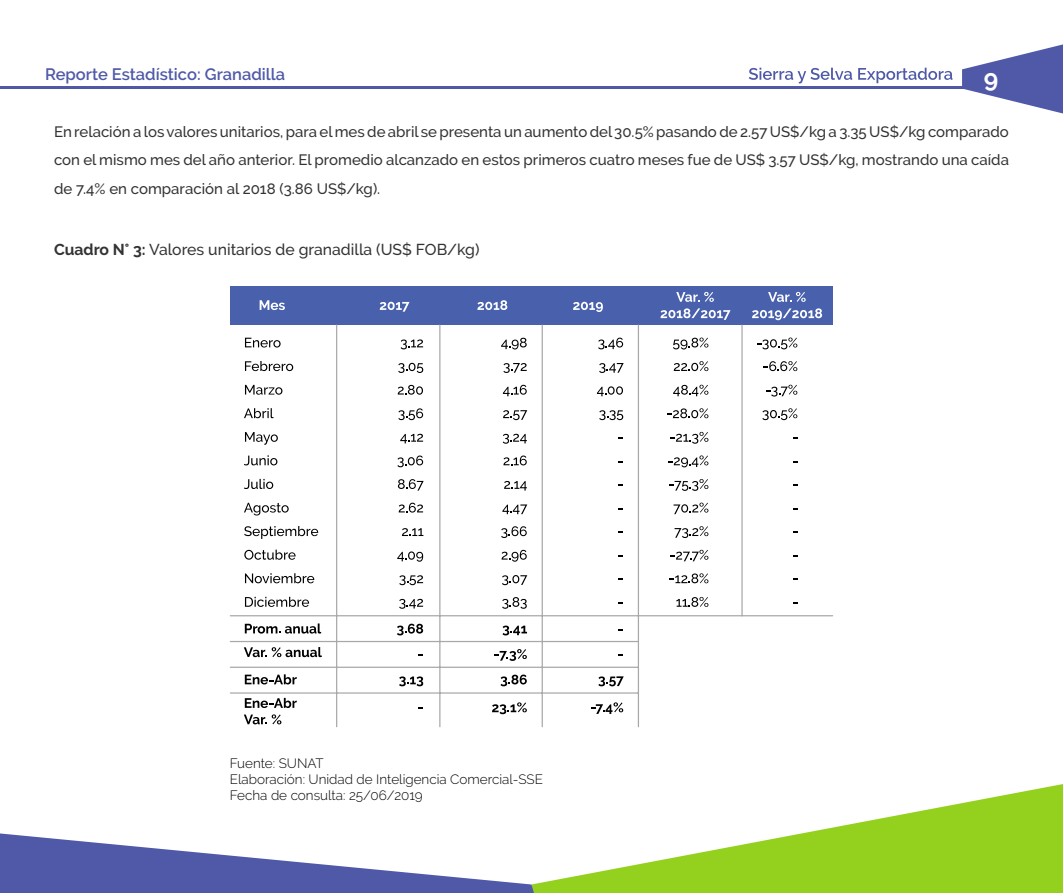
<style>
.page{position:relative;width:1063px;height:893px;background:#fff}
.page>*{position:absolute;margin:0;border:0;box-sizing:border-box;transform-origin:0 0}
.t1{font:700 24.6px "Raleway";color:#fff}
.t2{font:600 16.5px "Raleway";color:#4f59a8}
.t3{font:500 15.75px "Raleway";color:#333}
.t4{font:500 15px/28.5px "Raleway";color:#333;text-align:justify}
.t5{font:300 13.5px/16.2px "Raleway";color:#000}
.s1{font-weight:700}
</style>
<div class="page">
<hr style="left:0;top:87px;width:1012px;height:2px;background:#4f59a8">
<svg style="left:962px;top:44px;width:101px;height:69px"></svg>
<svg style="left:749px;top:68px;width:103px;height:15px"></svg>
<svg style="left:858px;top:68px;width:94px;height:15px"></svg>
<svg style="left:534px;top:784px;width:529px;height:109px;fill:#94d11f"></svg>
<svg style="left:0;top:833px;width:534px;height:60px"></svg>
<div style="left:230px;top:286px;width:603px;height:39px;background:#4961ad"></div>
<svg style="left:245px;top:338px;width:36px;height:9px"></svg>
<svg style="left:245px;top:361px;width:48px;height:10px"></svg>
<svg style="left:245px;top:385px;width:37px;height:10px"></svg>
<svg style="left:244px;top:408px;width:30px;height:10px"></svg>
<svg style="left:245px;top:432px;width:33px;height:13px"></svg>
<svg style="left:244px;top:455px;width:33px;height:10px"></svg>
<svg style="left:244px;top:479px;width:29px;height:10px"></svg>
<svg style="left:244px;top:503px;width:45px;height:12px"></svg>
<svg style="left:244px;top:526px;width:74px;height:13px"></svg>
<svg style="left:244px;top:550px;width:52px;height:10px"></svg>
<svg style="left:245px;top:573px;width:69px;height:10px"></svg>
<svg style="left:245px;top:597px;width:64px;height:10px"></svg>
<svg style="left:401px;top:339px;width:22px;height:10px"></svg>
<svg style="left:380px;top:302px;width:30px;height:10px"></svg>
<svg style="left:260px;top:300px;width:25px;height:10px"></svg>
<svg style="left:477px;top:300px;width:30px;height:10px"></svg>
<svg style="left:573px;top:302px;width:30px;height:10px"></svg>
<svg style="left:676px;top:292px;width:38px;height:10px"></svg>
<svg style="left:661px;top:308px;width:70px;height:12px"></svg>
<svg style="left:768px;top:292px;width:38px;height:10px"></svg>
<svg style="left:752px;top:308px;width:70px;height:12px"></svg>
<svg style="left:398px;top:363px;width:25px;height:10px"></svg>
<svg style="left:398px;top:385px;width:25px;height:10px"></svg>
<svg style="left:398px;top:408px;width:25px;height:12px"></svg>
<svg style="left:400px;top:434px;width:23px;height:9px"></svg>
<svg style="left:397px;top:455px;width:26px;height:12px"></svg>
<svg style="left:398px;top:479px;width:26px;height:12px"></svg>
<svg style="left:399px;top:503px;width:24px;height:10px"></svg>
<svg style="left:402px;top:528px;width:21px;height:8px"></svg>
<svg style="left:397px;top:551px;width:26px;height:11px"></svg>
<svg style="left:399px;top:575px;width:24px;height:10px"></svg>
<svg style="left:399px;top:599px;width:24px;height:10px"></svg>
<svg style="left:245px;top:623px;width:76px;height:11px"></svg>
<svg style="left:397px;top:624px;width:26px;height:11px"></svg>
<svg style="left:399px;top:676px;width:24px;height:10px"></svg>
<svg style="left:501px;top:338px;width:26px;height:11px"></svg>
<svg style="left:503px;top:363px;width:24px;height:10px"></svg>
<svg style="left:503px;top:385px;width:24px;height:11px"></svg>
<svg style="left:503px;top:410px;width:24px;height:10px"></svg>
<svg style="left:503px;top:434px;width:24px;height:10px"></svg>
<svg style="left:503px;top:455px;width:24px;height:10px"></svg>
<svg style="left:504px;top:481px;width:23px;height:10px"></svg>
<svg style="left:502px;top:504px;width:25px;height:10px"></svg>
<svg style="left:501px;top:526px;width:26px;height:12px"></svg>
<svg style="left:502px;top:550px;width:25px;height:12px"></svg>
<svg style="left:502px;top:575px;width:25px;height:10px"></svg>
<svg style="left:502px;top:597px;width:25px;height:12px"></svg>
<svg style="left:503px;top:626px;width:24px;height:9px"></svg>
<svg style="left:244px;top:647px;width:78px;height:10px"></svg>
<svg style="left:245px;top:674px;width:52px;height:10px"></svg>
<svg style="left:495px;top:649px;width:32px;height:12px"></svg>
<svg style="left:501px;top:675px;width:26px;height:11px"></svg>
<svg style="left:598px;top:676px;width:26px;height:10px"></svg>
<svg style="left:492px;top:702px;width:35px;height:12px"></svg>
<svg style="left:591px;top:702px;width:32px;height:12px"></svg>
<svg style="left:673px;top:338px;width:35px;height:11px"></svg>
<svg style="left:674px;top:361px;width:34px;height:10px"></svg>
<svg style="left:673px;top:385px;width:35px;height:11px"></svg>
<svg style="left:667px;top:408px;width:41px;height:10px"></svg>
<svg style="left:670px;top:432px;width:38px;height:12px"></svg>
<svg style="left:668px;top:455px;width:40px;height:12px"></svg>
<svg style="left:670px;top:479px;width:38px;height:12px"></svg>
<svg style="left:674px;top:503px;width:34px;height:11px"></svg>
<svg style="left:675px;top:526px;width:33px;height:12px"></svg>
<svg style="left:671px;top:550px;width:37px;height:11px"></svg>
<svg style="left:670px;top:573px;width:38px;height:10px"></svg>
<svg style="left:676px;top:597px;width:32px;height:10px"></svg>
<svg style="left:757px;top:338px;width:40px;height:11px"></svg>
<svg style="left:764px;top:361px;width:33px;height:10px"></svg>
<svg style="left:766px;top:385px;width:31px;height:12px"></svg>
<svg style="left:762px;top:408px;width:35px;height:12px"></svg>
<svg style="left:598px;top:338px;width:25px;height:11px"></svg>
<svg style="left:599px;top:363px;width:25px;height:10px"></svg>
<svg style="left:597px;top:386px;width:26px;height:10px"></svg>
<svg style="left:599px;top:410px;width:24px;height:10px"></svg>
<hr style="left:336px;top:325px;width:1px;height:402px;background:#a7a9a9">
<hr style="left:439px;top:325px;width:1px;height:402px;background:#a7a9a9">
<hr style="left:542px;top:325px;width:1px;height:402px;background:#a7a9a9">
<hr style="left:638px;top:325px;width:1px;height:402px;background:#a7a9a9">
<hr style="left:741px;top:325px;width:2px;height:291px;background:#a7a9a9">
<hr style="left:230px;top:615px;width:603px;height:1px;background:#a7a9a9">
<hr style="left:230px;top:641px;width:408px;height:1px;background:#a7a9a9">
<hr style="left:230px;top:667px;width:408px;height:1px;background:#a7a9a9">
<hr style="left:230px;top:692px;width:408px;height:2px;background:#a7a9a9">
<svg style="left:245px;top:698px;width:52px;height:10px"></svg>
<svg style="left:244px;top:714px;width:37px;height:10px"></svg>
<p class="t2" style="left:45px;top:64px;width:242px">Reporte Estadístico: Granadilla</p>
<h1 class="t1" style="left:984px;top:64px;width:16px">9</h1>
<p class="t4" style="left:54px;top:117px;width:957px">En relación a los valores unitarios, para el mes de abril se presenta un aumento del 30.5% pasando de 2.57 US$/kg a 3.35 US$/kg comparado con el mismo mes del año anterior. El promedio alcanzado en estos primeros cuatro meses fue de US$ 3.57 US$/kg, mostrando una caída de 7.4% en comparación al 2018 (3.86 US$/kg).</p>
<p class="t3" style="left:54px;top:240px;width:427px"><span class="s1">Cuadro N° 3:</span> Valores unitarios de granadilla (US$ FOB/kg)</p>
<p class="t5" style="left:230px;top:755px;width:315px">Fuente: SUNAT<br>Elaboración: Unidad de Inteligencia Comercial-SSE<br>Fecha de consulta: 25/06/2019</p>
</div>
